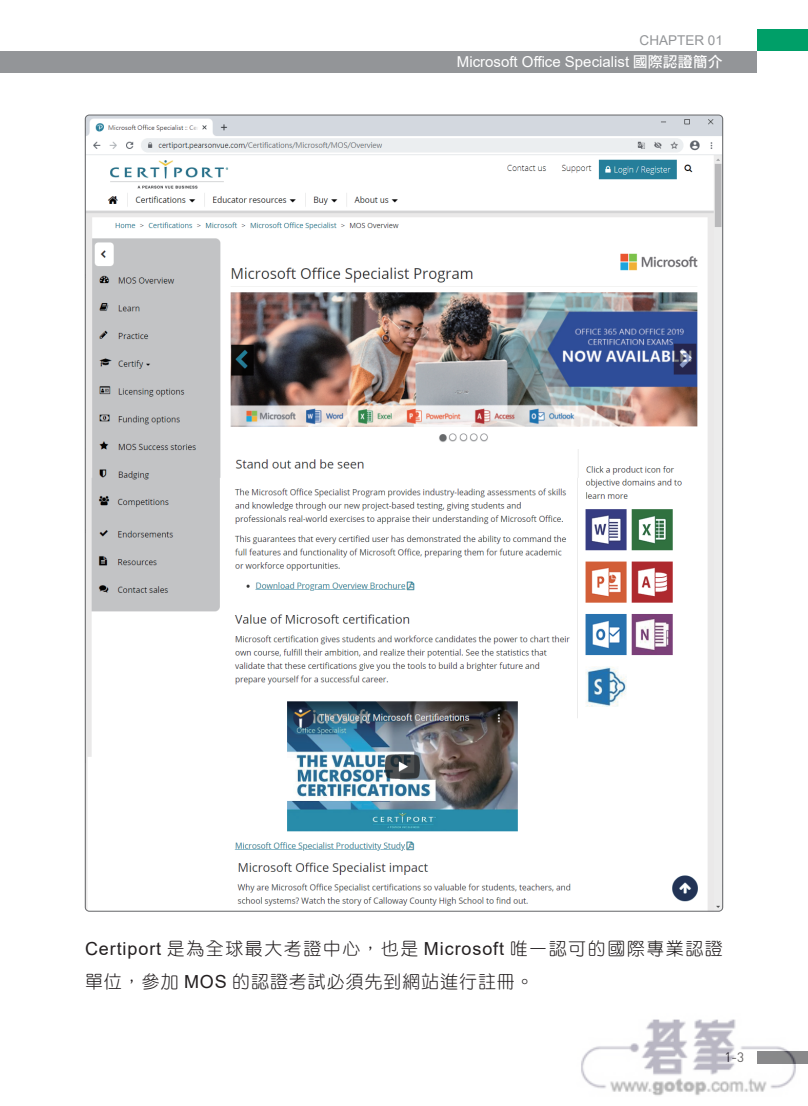
<style>
.page{position:relative;width:808px;height:1106px;background:#fff}
.page>*{position:absolute;margin:0;border:0;box-sizing:border-box;transform-origin:0 0}
.t1{font:18px/33px "DF Yuan Std W3";letter-spacing:.085em;color:#231f20}
.t2{font:15px "Arial";color:#fff}
.t3{font:13.5px "Arial";color:#939598}
.t4{font:13.5px "DIN";color:#231f20}
.s1{font-family:"DF Hei Std W7"}
.s2{font-family:"Arial"}
</style>
<div class="page">
<div style="left:0;top:51px;width:757px;height:21px;background:#939598"></div>
<div style="left:757px;top:30px;width:51px;height:21px;background:#009f68"></div>
<img style="left:85px;top:115px;width:638px;height:796px">
<img style="left:581px;top:1019px;width:227px;height:77px">
<p class="t3" style="left:640px;top:31px;width:85px">CHAPTER 01</p>
<p class="t2" style="left:457px;top:51px;width:267px">Microsoft Office Specialist <span class="s1">國際認證簡介</span></p>
<p class="t1" style="left:85px;top:932px;width:639px"><span class="s2">Certiport</span> 是為全球最大考證中心，也是 <span class="s2">Microsoft</span> 唯一認可的國際專業認證單位，參加 <span class="s2">MOS</span> 的認證考試必須先到網站進行註冊。</p>
<p class="t4" style="left:724px;top:1048px;width:21px">1-3</p>
</div>
